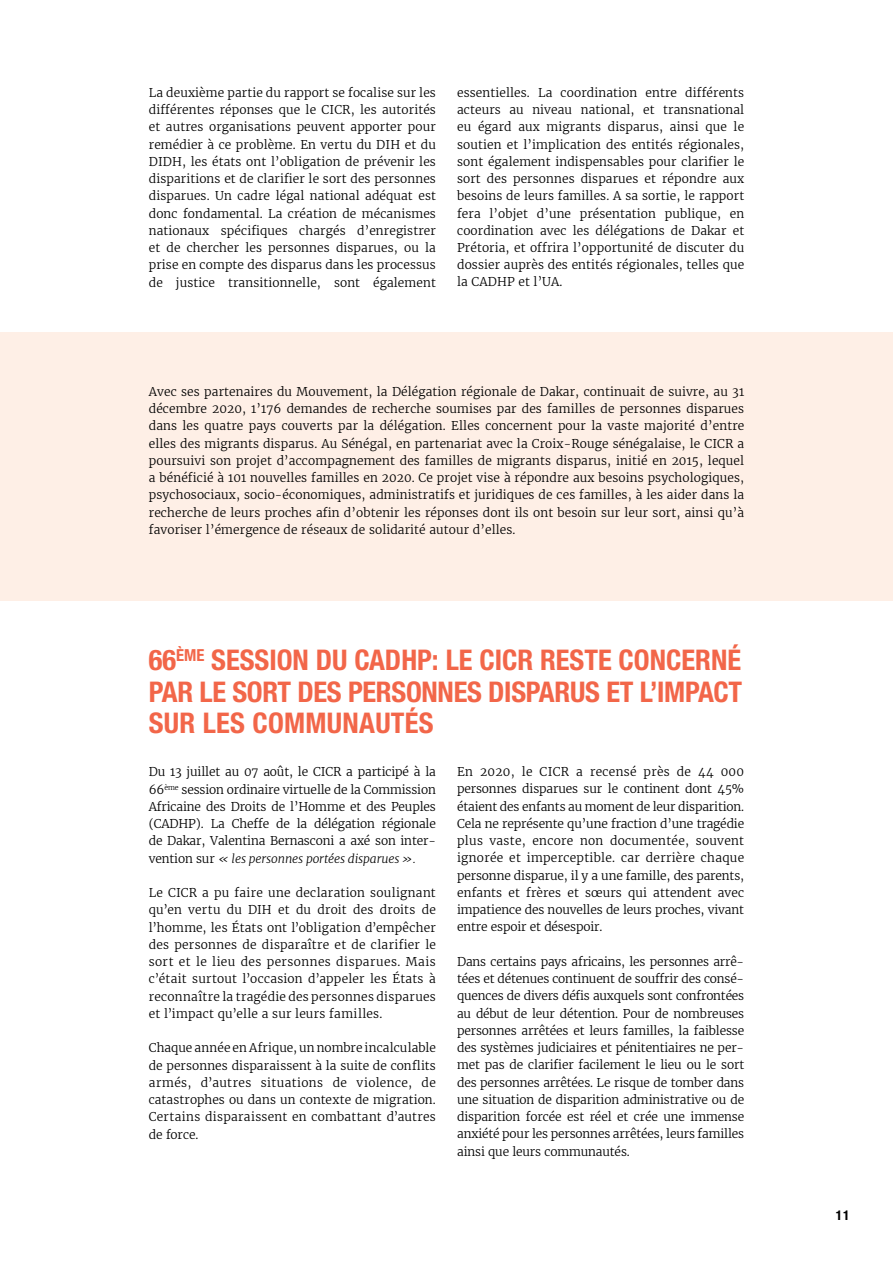
<style>
.page{position:relative;width:893px;height:1263px;background:#fff}
.page>*{position:absolute;margin:0;border:0;box-sizing:border-box;transform-origin:0 0}
.t1{font:700 condensed 28.5px/31.5px "Helvetica Neue";letter-spacing:-.01em;color:#f26649;text-align:justify}
.t2{font:700 condensed 13.5px "Helvetica Neue";color:#000}
.t3{font:300 12px/17.2px "Merriweather";letter-spacing:.01em;color:#000;text-align:justify}
.s1{font-style:italic}
</style>
<div class="page">
<div style="left:0;top:332px;width:893px;height:268px;background:#feefe6"></div>
<p class="t3" style="left:149px;top:84px;width:289px">La deuxième partie du rapport se focalise sur les différentes réponses que le CICR, les autorités et autres organisations peuvent apporter pour remédier à ce problème. En vertu du DIH et du DIDH, les états ont l’obligation de prévenir les disparitions et de clarifier le sort des personnes disparues. Un cadre légal national adéquat est donc fondamental. La création de mécanismes nationaux spécifiques chargés d’enregistrer et de chercher les personnes disparues, ou la prise en compte des disparus dans les processus de justice transitionnelle, sont également</p>
<p class="t3" style="left:457px;top:84px;width:289px">essentielles. La coordination entre différents acteurs au niveau national, et transnational eu égard aux migrants disparus, ainsi que le soutien et l’implication des entités régionales, sont également indispensables pour clarifier le sort des personnes disparues et répondre aux besoins de leurs familles. A sa sortie, le rapport fera l’objet d’une présentation publique, en coordination avec les délégations de Dakar et Prétoria, et offrira l’opportunité de discuter du dossier auprès des entités régionales, telles que la CADHP et l’UA.</p>
<p class="t3" style="left:149px;top:383px;width:597px">Avec ses partenaires du Mouvement, la Délégation régionale de Dakar, continuait de suivre, au 31 décembre 2020, 1’176 demandes de recherche soumises par des familles de personnes disparues dans les quatre pays couverts par la délégation. Elles concernent pour la vaste majorité d’entre elles des migrants disparus. Au Sénégal, en partenariat avec la Croix-Rouge sénégalaise, le CICR a poursuivi son projet d’accompagnement des familles de migrants disparus, initié en 2015, lequel a bénéficié à 101 nouvelles familles en 2020. Ce projet vise à répondre aux besoins psychologiques, psychosociaux, socio-économiques, administratifs et juridiques de ces familles, à les aider dans la recherche de leurs proches afin d’obtenir les réponses dont ils ont besoin sur leur sort, ainsi qu’à favoriser l’émergence de réseaux de solidarité autour d’elles.</p>
<h1 class="t1" style="left:149px;top:644px;width:595px;text-indent:167px">DU CADHP: LE CICR RESTE CONCERNÉ PAR LE SORT DES PERSONNES DISPARUS ET L’IMPACT SUR LES COMMUNAUTÉS</h1>
<h1 class="t1" style="left:149px;top:644px;width:78px">66<sup>ÈME</sup> SESSION</h1>
<p class="t3" style="left:149px;top:763px;width:289px">Du 13 juillet au 07 août, le CICR a participé à la 66<sup>ème</sup> session ordinaire virtuelle de la Commission Africaine des Droits de l’Homme et des Peuples (CADHP). La Cheffe de la délégation régionale de Dakar, Valentina Bernasconi a axé son inter&shy;vention sur <span class="s1">« les personnes portées disparues ».</span></p>
<p class="t3" style="left:149px;top:884px;width:289px">Le CICR a pu faire une declaration soulignant qu’en vertu du DIH et du droit des droits de l’homme, les États ont l’obligation d’empêcher des personnes de disparaître et de clarifier le sort et le lieu des personnes disparues. Mais c’était surtout l’occasion d’appeler les États à reconnaître la tragédie des personnes disparues et l’impact qu’elle a sur leurs familles.</p>
<p class="t3" style="left:149px;top:1039px;width:289px">Chaque année en Afrique, un nombre incalculable de personnes disparaissent à la suite de conflits armés, d’autres situations de violence, de catastrophes ou dans un contexte de migration.<br>Certains disparaissent en combattant d’autres de force.</p>
<p class="t3" style="left:457px;top:763px;width:289px">En 2020, le CICR a recensé près de 44 000 personnes disparues sur le continent dont 45% étaient des enfants au moment de leur disparition.<br>Cela ne représente qu’une fraction d’une tragédie plus vaste, encore non documentée, souvent ignorée et imperceptible. car derrière chaque personne disparue, il y a une famille, des parents, enfants et frères et sœurs qui attendent avec impatience des nouvelles de leurs proches, vivant entre espoir et désespoir.</p>
<p class="t3" style="left:457px;top:953px;width:289px">Dans certains pays africains, les personnes arrê&shy;tées et détenues continuent de souffrir des consé&shy;quences de divers défis auxquels sont confrontées au début de leur détention. Pour de nombreuses personnes arrêtées et leurs familles, la faiblesse des systèmes judiciaires et pénitentiaires ne per&shy;met pas de clarifier facilement le lieu ou le sort des personnes arrêtées. Le risque de tomber dans une situation de disparition administrative ou de disparition forcée est réel et crée une immense anxiété pour les personnes arrêtées, leurs familles ainsi que leurs communautés.</p>
<p class="t2" style="left:836px;top:1207px;width:15px">11</p>
</div>
